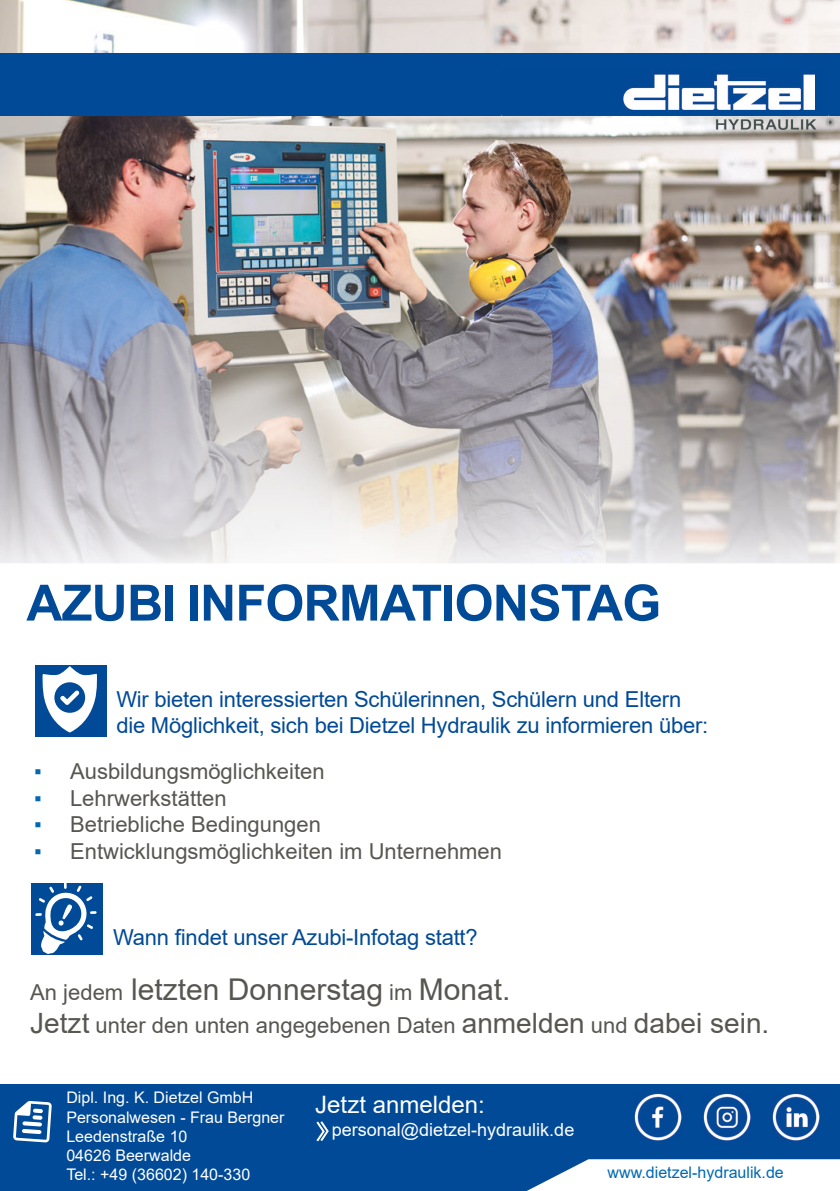
<style>
.page{position:relative;width:840px;height:1191px;background:#fff}
.page>*{position:absolute;margin:0;border:0;box-sizing:border-box;transform-origin:0 0}
.t1{font:700 50px "Arial";letter-spacing:-.015em;color:#004a97}
.t2{font:30px "Arial";color:#575651}
.t3{font:24px "Arial";color:#fff}
.t4{font:22px "Arial";color:#575651}
.t5{font:22px/26.4px "Arial";letter-spacing:-.01em;color:#004a97}
.t6{font:18px "Arial";color:#fff}
.t7{font:16px/19.2px "Arial";color:#fff}
.t8{font:16px "Arial";color:#0069b4}
.s1{color:#0069b4}
.s2{font-size:22px}
.s3{font-size:28px}
</style>
<div class="page">
<img style="left:0;top:0;width:839px;height:563px">
<div style="left:0;top:54px;width:839px;height:62px;background:#004a97"></div>
<img style="left:501px;top:74px;width:327px;height:65px">
<img style="left:623px;top:75px;width:190px;height:34px">
<div style="left:31px;top:883px;width:71px;height:72px;background:#004a97"></div>
<svg style="left:35px;top:883px;width:61px;height:71px"></svg>
<div style="left:35px;top:665px;width:72px;height:71px;background:#004a97"></div>
<svg style="left:42px;top:666px;width:55px;height:66px"></svg>
<div style="left:0;top:1084px;width:839px;height:107px;background:#004a97"></div>
<svg style="left:527px;top:1159px;width:312px;height:32px;background:#e3ebf3"></svg>
<svg style="left:13px;top:1101px;width:39px;height:41px"></svg>
<svg style="left:316px;top:1121px;width:12px;height:20px"></svg>
<img style="left:634px;top:1093px;width:47px;height:47px">
<img style="left:703px;top:1093px;width:47px;height:47px">
<img style="left:772px;top:1093px;width:47px;height:47px">
<h1 class="t1" style="left:26px;top:568px;width:636px">AZUBI INFORMATIONSTAG</h1>
<p class="t5" style="left:116px;top:686px;width:593px">Wir bieten interessierten Schülerinnen, Schülern und Eltern die Möglichkeit, sich bei Dietzel Hydraulik zu informieren über:</p>
<p class="t4" style="left:34px;top:756px;width:292px"><span class="s1">▪</span> Ausbildungsmöglichkeiten</p>
<p class="t4" style="left:34px;top:783px;width:194px"><span class="s1">▪</span> Lehrwerkstätten</p>
<p class="t4" style="left:34px;top:809px;width:288px"><span class="s1">▪</span> Betriebliche Bedingungen</p>
<p class="t4" style="left:34px;top:836px;width:469px"><span class="s1">▪</span> Entwicklungsmöglichkeiten im Unternehmen</p>
<p class="t5" style="left:113px;top:924px;width:366px">Wann findet unser Azubi-Infotag statt?</p>
<h2 class="t2" style="left:30px;top:968px;width:481px"><span class="s2">An jedem</span> letzten Donnerstag <span class="s2">im</span> Monat.</h2>
<p class="t4" style="left:30px;top:1010px;width:740px"><span class="s3">Jetzt</span> unter den unten angegebenen Daten <span class="s3">anmelden</span> und <span class="s3">dabei sein.</span></p>
<p class="t7" style="left:66px;top:1088px;width:219px">Dipl. Ing. K. Dietzel GmbH<br>Personalwesen - Frau Bergner<br>Leedenstraße 10<br>04626 Beerwalde<br>Tel.: +49 (36602) 140-330</p>
<p class="t3" style="left:315px;top:1088px;width:171px">Jetzt anmelden:</p>
<p class="t6" style="left:331px;top:1117px;width:244px">personal@dietzel-hydraulik.de</p>
<p class="t8" style="left:607px;top:1161px;width:178px">www.dietzel-hydraulik.de</p>
</div>
